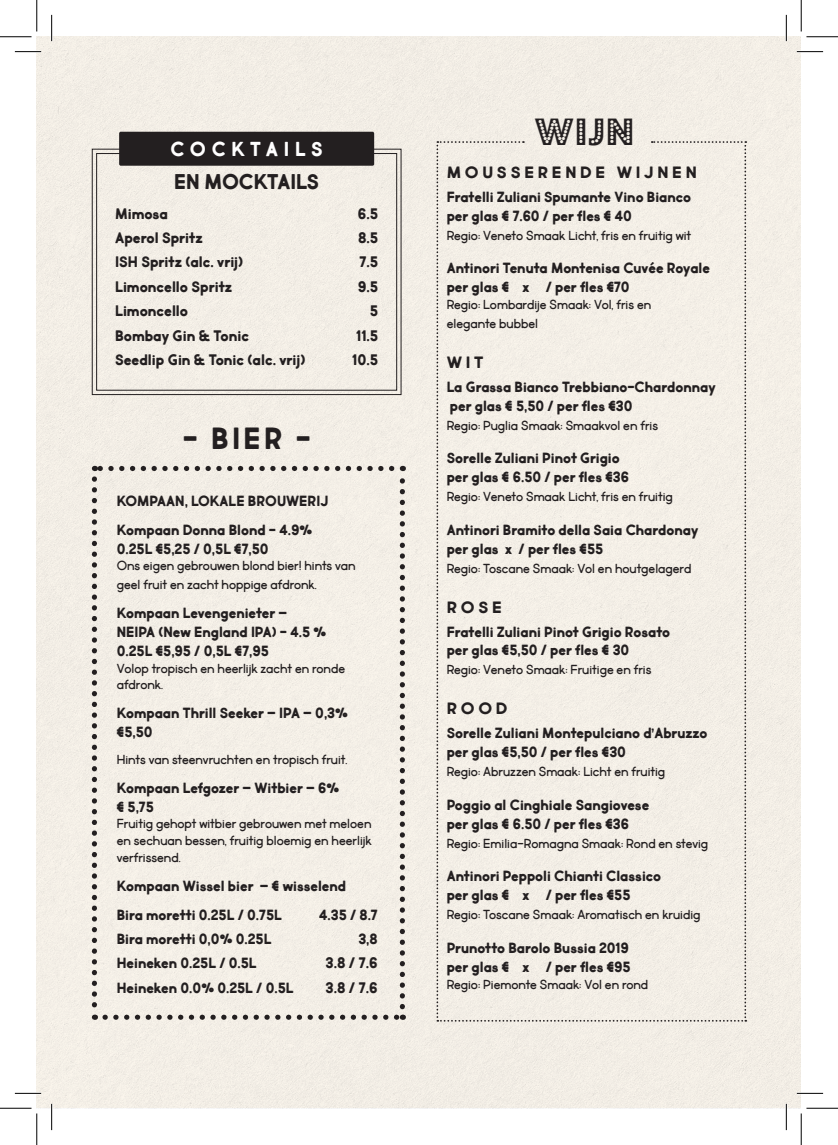
<style>
.page{position:relative;width:838px;height:1145px;background:#fff}
.page>*{position:absolute;margin:0;border:0;box-sizing:border-box;transform-origin:0 0}
.t1{font:42px "Budmo Jiggler";color:#231f20}
.t2{font:700 32.73px "Market Fresh";color:#231f20}
.t3{font:700 22.75px "Market Fresh";color:#231f20}
.t4{font:700 21.53px "Market Fresh";letter-spacing:.26em;color:#fff}
.t5{font:700 17.5px "Market Fresh";letter-spacing:.2em;color:#231f20;scale:1.06 1}
.t6{font:700 16.28px "Market Fresh";color:#231f20}
.t7{font:700 15.75px/18.9px "Market Fresh";color:#231f20}
.t8{font:14px/16.8px "Market Fresh";color:#231f20}
</style>
<div class="page">
<div style="left:37px;top:37px;width:764px;height:1071px;background:#f3eee6"></div>
<svg style="left:91px;top:148px;width:311px;height:247px"></svg>
<div style="left:96px;top:153px;width:301px;height:238px;border:1px solid #231f20"></div>
<div style="left:119px;top:132px;width:255px;height:34px;background:#231f20;border-radius:2px"></div>
<svg style="left:92px;top:479px;width:5px;height:541px"></svg>
<svg style="left:105px;top:1015px;width:298px;height:5px"></svg>
<svg style="left:399px;top:466px;width:6px;height:541px"></svg>
<svg style="left:94px;top:466px;width:297px;height:5px"></svg>
<svg style="left:436px;top:141px;width:310px;height:881px"></svg>
<hr style="left:15px;top:51px;width:26px;height:2px;background:#fff">
<hr style="left:796px;top:51px;width:27px;height:2px;background:#fff">
<hr style="left:15px;top:1092px;width:26px;height:2px;background:#fff">
<hr style="left:796px;top:1092px;width:27px;height:2px;background:#fff">
<hr style="left:51px;top:15px;width:2px;height:26px;background:#fff">
<hr style="left:51px;top:1104px;width:2px;height:26px;background:#fff">
<hr style="left:785px;top:15px;width:2px;height:26px;background:#fff">
<hr style="left:785px;top:1104px;width:2px;height:26px;background:#fff">
<svg style="left:15px;top:51px;width:26px;height:1px"></svg>
<svg style="left:796px;top:51px;width:27px;height:1px"></svg>
<svg style="left:15px;top:1093px;width:26px;height:1px"></svg>
<svg style="left:796px;top:1093px;width:27px;height:1px"></svg>
<svg style="left:51px;top:15px;width:1px;height:26px"></svg>
<svg style="left:51px;top:1104px;width:1px;height:26px"></svg>
<svg style="left:786px;top:15px;width:1px;height:26px"></svg>
<svg style="left:786px;top:1104px;width:1px;height:26px"></svg>
<hr style="left:0;top:36px;width:32px;height:1px;background:#000">
<hr style="left:806px;top:36px;width:31px;height:1px;background:#000">
<hr style="left:0;top:1108px;width:32px;height:1px;background:#000">
<hr style="left:806px;top:1108px;width:31px;height:1px;background:#000">
<hr style="left:36px;top:0;width:1px;height:31px;background:#000">
<hr style="left:36px;top:1113px;width:1px;height:32px;background:#000">
<hr style="left:800px;top:0;width:1px;height:31px;background:#000">
<hr style="left:800px;top:1113px;width:1px;height:32px;background:#000">
<p class="t4" style="left:170px;top:135px;width:154px">COCKTAILS</p>
<p class="t3" style="left:174px;top:167px;width:146px">EN MOCKTAILS</p>
<p class="t6" style="left:115px;top:203px;width:55px">Mimosa</p>
<p class="t6" style="left:358px;top:203px;width:22px">6.5</p>
<p class="t6" style="left:115px;top:227px;width:89px">Aperol Spritz</p>
<p class="t6" style="left:358px;top:227px;width:22px">8.5</p>
<p class="t6" style="left:115px;top:252px;width:130px">ISH Spritz (alc. vrij)</p>
<p class="t6" style="left:359px;top:252px;width:20px">7.5</p>
<p class="t6" style="left:115px;top:276px;width:119px">Limoncello Spritz</p>
<p class="t6" style="left:358px;top:276px;width:22px">9.5</p>
<p class="t6" style="left:115px;top:300px;width:75px">Limoncello</p>
<p class="t6" style="left:370px;top:300px;width:10px">5</p>
<p class="t6" style="left:115px;top:325px;width:135px">Bombay Gin &amp; Tonic</p>
<p class="t6" style="left:356px;top:325px;width:24px">11.5</p>
<p class="t6" style="left:115px;top:349px;width:192px">Seedlip Gin &amp; Tonic (alc. vrij)</p>
<p class="t6" style="left:352px;top:349px;width:27px">10.5</p>
<p class="t2" style="left:183px;top:418px;width:129px">- BIER -</p>
<p class="t7" style="left:117px;top:492px;width:213px">KOMPAAN, LOKALE BROUWERIJ</p>
<p class="t7" style="left:117px;top:520px;width:197px">Kompaan Donna Blond - 4.9%</p>
<p class="t7" style="left:117px;top:539px;width:153px">0.25L €5,25 / 0,5L €7,50</p>
<p class="t8" style="left:117px;top:557px;width:240px;line-height:18.9px">Ons eigen gebrouwen blond bier! hints van geel fruit en zacht hoppige afdronk.</p>
<p class="t7" style="left:117px;top:604px;width:211px">Kompaan Levengenieter –<br>NEIPA (New England IPA) - 4.5 %<br>0.25L €5,95 / 0,5L €7,95</p>
<p class="t8" style="left:117px;top:660px;width:230px">Volop tropisch en heerlijk zacht en ronde afdronk.</p>
<p class="t7" style="left:117px;top:704px;width:233px">Kompaan Thrill Seeker – IPA – 0,3% €5,50</p>
<p class="t8" style="left:117px;top:751px;width:232px">Hints van steenvruchten en tropisch fruit.</p>
<p class="t7" style="left:117px;top:778px;width:224px">Kompaan Lefgozer – Witbier – 6%</p>
<p class="t7" style="left:117px;top:797px;width:39px">€ 5,75</p>
<p class="t8" style="left:117px;top:816px;width:256px;text-align:justify">Fruitig gehopt witbier gebrouwen met meloen en sechuan bessen, fruitig bloemig en heerlijk verfrissend.</p>
<p class="t7" style="left:117px;top:877px;width:231px">Kompaan Wissel bier – € wisselend</p>
<p class="t7" style="left:117px;top:905px;width:166px">Bira moretti 0.25L / 0.75L</p>
<p class="t7" style="left:319px;top:905px;width:60px">4.35 / 8.7</p>
<p class="t7" style="left:117px;top:929px;width:156px">Bira moretti 0,0% 0.25L</p>
<p class="t7" style="left:358px;top:929px;width:21px">3,8</p>
<p class="t7" style="left:117px;top:954px;width:141px">Heineken 0.25L / 0.5L</p>
<p class="t6" style="left:325px;top:952px;width:54px">3.8 / 7.6</p>
<p class="t7" style="left:117px;top:978px;width:178px">Heineken 0.0% 0.25L / 0.5L</p>
<p class="t6" style="left:325px;top:977px;width:54px">3.8 / 7.6</p>
<p class="t1" style="left:534px;top:108px;width:100px">wijn</p>
<p class="t5" style="left:446px;top:161px;width:237px">MOUSSERENDE WIJNEN</p>
<p class="t7" style="left:446px;top:188px;width:246px">Fratelli Zuliani Spumante Vino Bianco per glas € 7.60 / per fles € 40</p>
<p class="t8" style="left:446px;top:227px;width:246px">Regio: Veneto Smaak Licht, fris en fruitig wit</p>
<p class="t7" style="left:446px;top:259px;width:265px">Antinori Tenuta Montenisa Cuvée Royale per glas € x / per fles €70</p>
<p class="t8" style="left:446px;top:295px;width:206px;line-height:18.9px">Regio: Lombardije Smaak: Vol, fris en elegante bubbel</p>
<p class="t5" style="left:446px;top:351px;width:36px">WIT</p>
<p class="t7" style="left:446px;top:378px;width:270px">La Grassa Bianco Trebbiano-Chardonnay per glas € 5,50 / per fles €30</p>
<p class="t8" style="left:446px;top:417px;width:213px">Regio: Puglia Smaak: Smaakvol en fris</p>
<p class="t7" style="left:446px;top:449px;width:184px">Sorelle Zuliani Pinot Grigio per glas € 6.50 / per fles €36</p>
<p class="t8" style="left:446px;top:489px;width:227px">Regio: Veneto Smaak Licht, fris en fruitig</p>
<p class="t7" style="left:446px;top:521px;width:253px">Antinori Bramito della Saia Chardonay per glas x / per fles €55</p>
<p class="t8" style="left:446px;top:560px;width:246px">Regio: Toscane Smaak: Vol en houtgelagerd</p>
<p class="t5" style="left:446px;top:596px;width:53px">ROSE</p>
<p class="t7" style="left:446px;top:622px;width:225px">Fratelli Zuliani Pinot Grigio Rosato per glas €5,50 / per fles € 30</p>
<p class="t8" style="left:446px;top:662px;width:206px">Regio: Veneto Smaak: Fruitige en fris</p>
<p class="t5" style="left:446px;top:697px;width:59px">ROOD</p>
<p class="t7" style="left:446px;top:724px;width:262px">Sorelle Zuliani Montepulciano d’Abruzzo per glas €5,50 / per fles €30</p>
<p class="t8" style="left:446px;top:763px;width:220px">Regio: Abruzzen Smaak: Licht en fruitig</p>
<p class="t7" style="left:446px;top:795px;width:204px">Poggio al Cinghiale Sangiovese per glas € 6.50 / per fles €36</p>
<p class="t8" style="left:446px;top:835px;width:263px">Regio: Emilia-Romagna Smaak: Rond en stevig</p>
<p class="t7" style="left:446px;top:867px;width:216px">Antinori Peppoli Chianti Classico per glas € x / per fles €55</p>
<p class="t8" style="left:446px;top:906px;width:255px">Regio: Toscane Smaak: Aromatisch en kruidig</p>
<p class="t7" style="left:446px;top:939px;width:184px">Prunotto Barolo Bussia 2019</p>
<p class="t7" style="left:446px;top:957px;width:185px">per glas € x / per fles €95</p>
<p class="t8" style="left:446px;top:976px;width:203px">Regio: Piemonte Smaak: Vol en rond</p>
</div>
